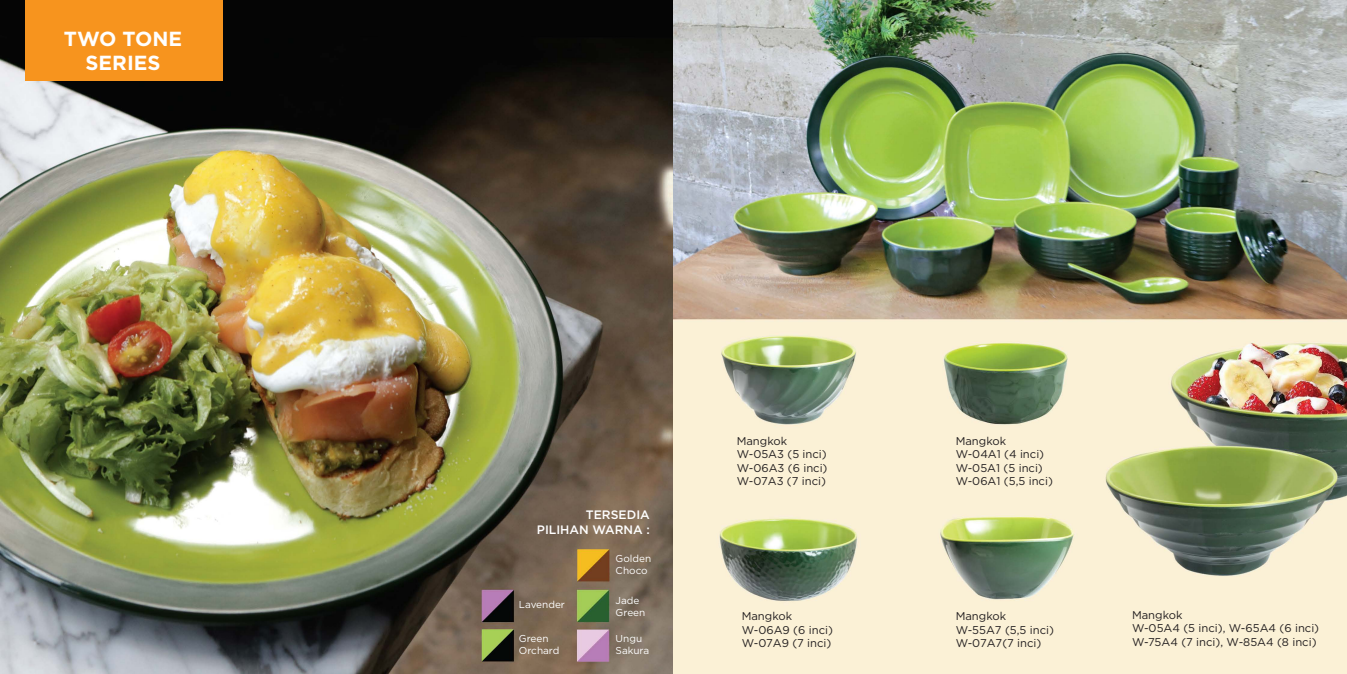
<style>
.page{position:relative;width:1347px;height:674px;background:#fff}
.page>*{position:absolute;margin:0;border:0;box-sizing:border-box;transform-origin:0 0}
.t1{font:700 20.38px/24.4px "Gotham";color:#fff;text-align:center}
.t2{font:500 12.25px/14.6px "Gotham";color:#fff;text-align:right}
.t3{font:11.25px/13.5px "Gotham";color:#231f20}
.t4{font:10px/12px "Gotham";color:#fff}
</style>
<div class="page">
<img style="left:0;top:0;width:1346px;height:673px">
<div style="left:25px;top:0;width:197px;height:80px;background:#f7941e"></div>
<h1 class="t1" style="left:64px;top:26px;width:120px">TWO TONE<br>SERIES</h1>
<p class="t2" style="left:537px;top:507px;width:114px">TERSEDIA<br>PILIHAN WARNA :</p>
<p class="t4" style="left:519px;top:597px;width:48px">Lavender</p>
<p class="t4" style="left:519px;top:631px;width:42px">Green<br>Orchard</p>
<p class="t4" style="left:615px;top:552px;width:37px">Golden<br>Choco</p>
<p class="t4" style="left:615px;top:593px;width:31px">Jade<br>Green</p>
<p class="t4" style="left:615px;top:632px;width:35px">Ungu<br>Sakura</p>
<p class="t3" style="left:736px;top:433px;width:92px">Mangkok<br>W-05A3 (5 inci)<br>W-06A3 (6 inci)<br>W-07A3 (7 inci)</p>
<p class="t3" style="left:955px;top:433px;width:99px">Mangkok<br>W-04A1 (4 inci)<br>W-05A1 (5 inci)<br>W-06A1 (5,5 inci)</p>
<p class="t3" style="left:741px;top:608px;width:93px">Mangkok<br>W-06A9 (6 inci)<br>W-07A9 (7 inci)</p>
<p class="t3" style="left:955px;top:608px;width:100px">Mangkok<br>W-55A7 (5,5 inci)<br>W-07A7(7 inci)</p>
<p class="t3" style="left:1132px;top:607px;width:189px">Mangkok<br>W-05A4 (5 inci), W-65A4 (6 inci)<br>W-75A4 (7 inci), W-85A4 (8 inci)</p>
</div>
